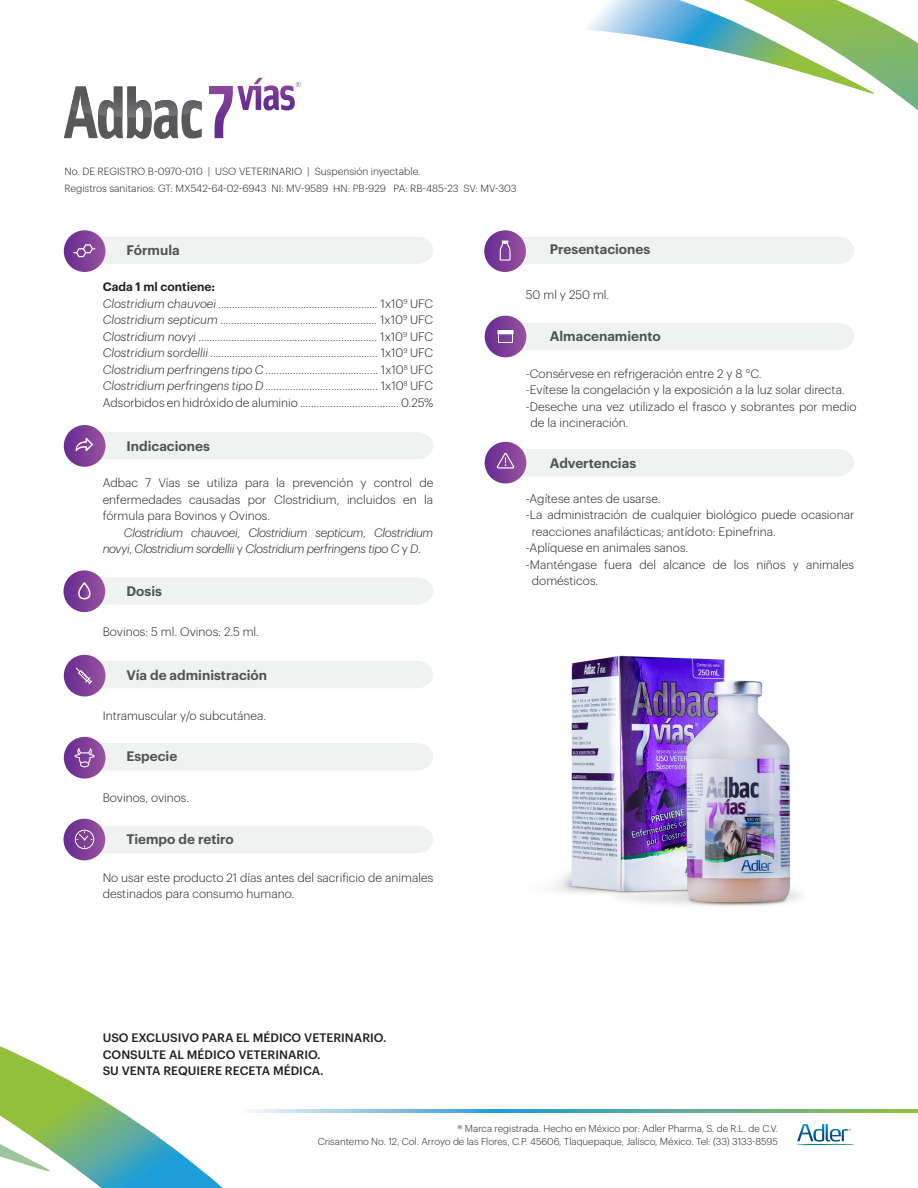
<style>
.page{position:relative;width:918px;height:1188px;background:#fff}
.page>*{position:absolute;margin:0;border:0;box-sizing:border-box;transform-origin:0 0}
.t1{font:600 13.5px "Graphik";color:#4f5252}
.t2{font:300 12px/16.5px "Graphik";color:#231f20}
.t3{font:italic 300 12px "Graphik";color:#231f20}
.t4{font:italic 300 12px/16.5px "Graphik";letter-spacing:-.025em;color:#231f20}
.t5{font:500 12px/16.5px "Graphik";color:#231f20}
.t6{font:600 12px "Graphik";color:#231f20}
.t7{font:300 10.2px "Graphik";color:#231f20}
.t8{font:300 9.75px/13.5px "Graphik";color:#231f20;text-align:right}
.s1{font-style:normal}
</style>
<div class="page">
<svg style="left:875px;top:18px;width:43px;height:93px"></svg>
<img style="left:586px;top:0;width:289px;height:94px">
<svg style="left:0;top:1046px;width:223px;height:142px"></svg>
<img style="left:149px;top:1110px;width:769px;height:3px">
<svg style="left:796px;top:1124px;width:58px;height:21px"></svg>
<svg style="left:64px;top:77px;width:237px;height:62px"></svg>
<img style="left:98px;top:87px;width:24px;height:30px">
<svg style="left:64px;top:230px;width:41px;height:42px"></svg>
<svg style="left:73px;top:237px;width:360px;height:27px"></svg>
<svg style="left:64px;top:425px;width:41px;height:42px"></svg>
<svg style="left:74px;top:432px;width:359px;height:27px"></svg>
<svg style="left:64px;top:570px;width:41px;height:42px"></svg>
<svg style="left:74px;top:577px;width:359px;height:28px"></svg>
<svg style="left:64px;top:655px;width:41px;height:41px"></svg>
<svg style="left:74px;top:661px;width:359px;height:27px"></svg>
<svg style="left:64px;top:819px;width:41px;height:41px"></svg>
<svg style="left:74px;top:826px;width:359px;height:27px"></svg>
<svg style="left:484px;top:230px;width:42px;height:42px"></svg>
<svg style="left:495px;top:237px;width:359px;height:27px"></svg>
<svg style="left:485px;top:316px;width:41px;height:41px"></svg>
<svg style="left:495px;top:323px;width:359px;height:27px"></svg>
<hr style="left:497px;top:330px;width:17px;height:4px;background:#fff">
<svg style="left:485px;top:442px;width:41px;height:42px"></svg>
<svg style="left:495px;top:449px;width:359px;height:27px"></svg>
<img style="left:555px;top:655px;width:247px;height:251px">
<svg style="left:64px;top:737px;width:41px;height:42px"></svg>
<svg style="left:74px;top:743px;width:359px;height:27px"></svg>
<p class="t7" style="left:64px;top:164px;width:358px">No. DE REGISTRO B-0970-010 | USO VETERINARIO | Suspensión inyectable.</p>
<p class="t7" style="left:64px;top:181px;width:454px">Registros sanitarios: GT: MX542-64-02-6943 NI: MV-9589 HN: PB-929 PA: RB-485-23 SV: MV-303</p>
<p class="t1" style="left:126px;top:240px;width:55px">Fórmula</p>
<p class="t6" style="left:103px;top:278px;width:114px">Cada 1 ml contiene:</p>
<p class="t3" style="left:103px;top:294px;width:332px">Clostridium chauvoei .......................................................... <span class="s1">1x10</span><sup>9</sup> <span class="s1">UFC</span></p>
<p class="t3" style="left:103px;top:311px;width:332px">Clostridium septicum ......................................................... <span class="s1">1x10</span><sup>9</sup> <span class="s1">UFC</span></p>
<p class="t3" style="left:103px;top:327px;width:332px">Clostridium novyi ................................................................. <span class="s1">1x10</span><sup>9</sup> <span class="s1">UFC</span></p>
<p class="t3" style="left:103px;top:344px;width:332px">Clostridium sordellii ............................................................. <span class="s1">1x10</span><sup>9</sup> <span class="s1">UFC</span></p>
<p class="t3" style="left:103px;top:360px;width:332px">Clostridium perfringens tipo C ......................................... <span class="s1">1x10</span><sup>8</sup> <span class="s1">UFC</span></p>
<p class="t3" style="left:103px;top:377px;width:332px">Clostridium perfringens tipo D ......................................... <span class="s1">1x10</span><sup>8</sup> <span class="s1">UFC</span></p>
<p class="t2" style="left:103px;top:393px;width:332px">Adsorbidos en hidróxido de aluminio .................................... 0.25%</p>
<p class="t1" style="left:126px;top:436px;width:85px">Indicaciones</p>
<p class="t2" style="left:103px;top:474px;width:332px;text-align:justify">Adbac 7 Vías se utiliza para la prevención y control de enfermedades causadas por Clostridium, incluidos en la fórmula para Bovinos y Ovinos.</p>
<p class="t4" style="left:103px;top:523px;width:332px;text-indent:21px">Clostridium chauvoei<span class="s1">,</span> Clostridium septicum<span class="s1">,</span> Clostridium novyi<span class="s1">,</span> Clostridium sordellii <span class="s1">y</span> Clostridium perfringens tipo C <span class="s1">y</span> D<span class="s1">.</span></p>
<p class="t1" style="left:126px;top:581px;width:37px">Dosis</p>
<p class="t2" style="left:103px;top:623px;width:158px">Bovinos: 5 ml. Ovinos: 2.5 ml.</p>
<p class="t1" style="left:126px;top:665px;width:142px">Vía de administración</p>
<p class="t2" style="left:103px;top:706px;width:165px">Intramuscular y/o subcutánea.</p>
<p class="t1" style="left:126px;top:746px;width:52px">Especie</p>
<p class="t2" style="left:103px;top:789px;width:88px">Bovinos, ovinos.</p>
<p class="t1" style="left:126px;top:829px;width:109px">Tiempo de retiro</p>
<p class="t2" style="left:103px;top:868px;width:332px">No usar este producto 21 días antes del sacrificio de animales destinados para consumo humano.</p>
<p class="t1" style="left:550px;top:239px;width:102px">Presentaciones</p>
<p class="t2" style="left:526px;top:286px;width:85px">50 ml y 250 ml.</p>
<p class="t1" style="left:550px;top:325px;width:113px">Almacenamiento</p>
<p class="t2" style="left:526px;top:364px;width:237px">-Consérvese en refrigeración entre 2 y 8 °C.</p>
<p class="t2" style="left:526px;top:381px;width:320px">-Evítese la congelación y la exposición a la luz solar directa.</p>
<p class="t2" style="left:530px;top:397px;width:328px;text-indent:-4px">-Deseche una vez utilizado el frasco y sobrantes por medio de la incineración.</p>
<p class="t1" style="left:550px;top:453px;width:88px">Advertencias</p>
<p class="t2" style="left:526px;top:489px;width:136px">-Agítese antes de usarse.</p>
<p class="t2" style="left:532px;top:506px;width:324px;text-indent:-6px">-La administración de cualquier biológico puede ocasionar reacciones anafilácticas; antídoto: Epinefrina.</p>
<p class="t2" style="left:526px;top:539px;width:164px">-Aplíquese en animales sanos.</p>
<p class="t2" style="left:532px;top:555px;width:324px;text-indent:-6px">-Manténgase fuera del alcance de los niños y animales domésticos.</p>
<p class="t5" style="left:103px;top:1029px;width:285px">USO EXCLUSIVO PARA EL MÉDICO VETERINARIO.<br>CONSULTE AL MÉDICO VETERINARIO.<br>SU VENTA REQUIERE RECETA MÉDICA.</p>
<p class="t8" style="left:318px;top:1121px;width:462px">® Marca registrada. Hecho en México por: Adler Pharma, S. de R.L. de C.V.<br>Crisantemo No. 12, Col. Arroyo de las Flores, C.P. 45606, Tlaquepaque, Jalisco, México. Tel: (33) 3133-8595</p>
</div>
